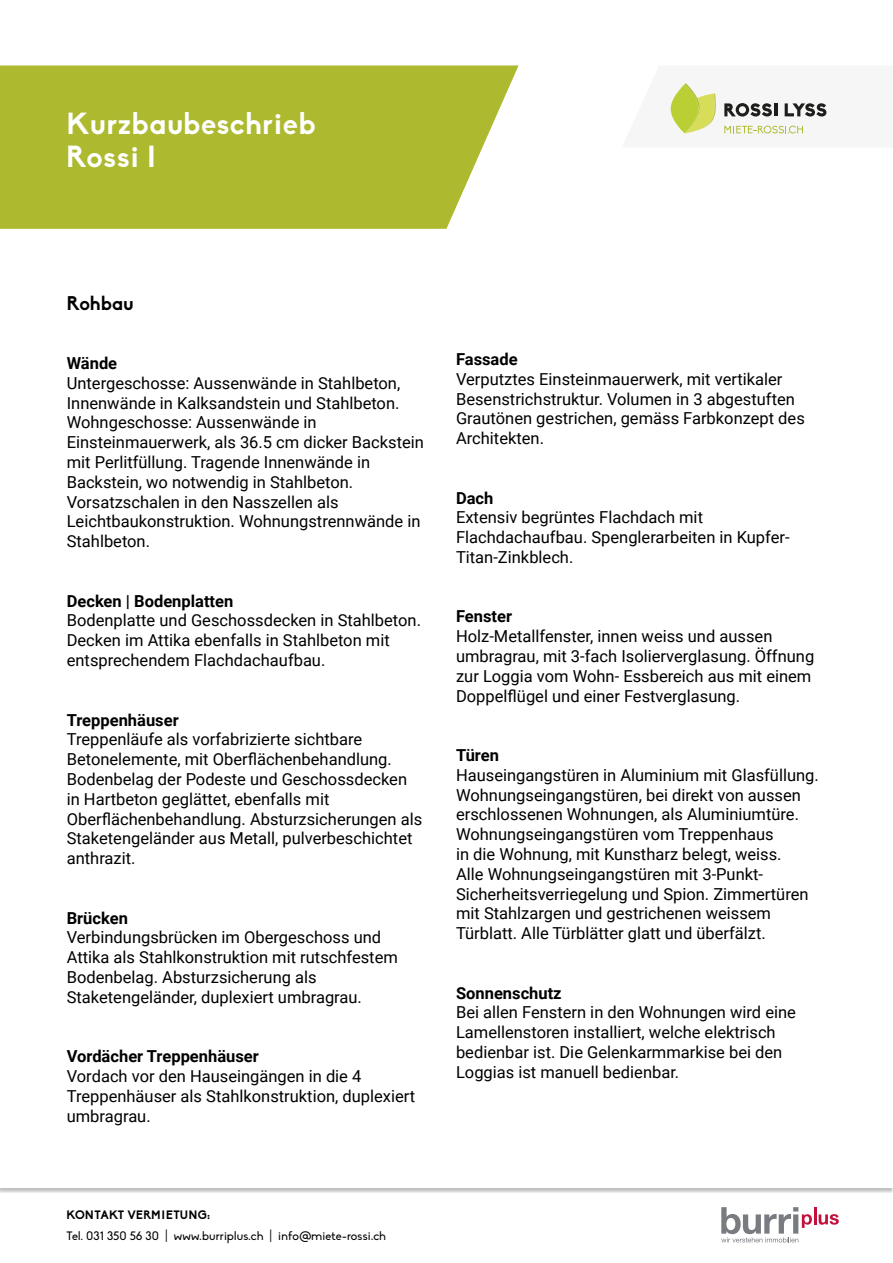
<style>
.page{position:relative;width:893px;height:1263px;background:#fff}
.page>*{position:absolute;margin:0;border:0;box-sizing:border-box;transform-origin:0 0}
.t1{font:700 30px/33px "Biko";letter-spacing:.015em;color:#fff}
.t2{font:700 19.5px "Biko";color:#000}
.t3{font:16.5px/19.8px "Roboto";color:#000}
.t4{font:700 16.5px "Roboto";color:#000}
.t5{font:12px "Biko";letter-spacing:.015em;color:#000}
.t6{font:700 12px "Biko";letter-spacing:.015em;color:#000}
</style>
<div class="page">
<svg style="left:670px;top:83px;width:157px;height:51px"></svg>
<svg style="left:0;top:65px;width:519px;height:164px;background:#b2be3e"></svg>
<svg style="left:721px;top:1207px;width:118px;height:35px"></svg>
<h1 class="t1" style="left:66px;top:107px;width:251px">Kurzbaubeschrieb<br>Rossi I</h1>
<p class="t2" style="left:67px;top:291px;width:69px">Rohbau</p>
<p class="t4" style="left:67px;top:352px;width:52px">Wände</p>
<p class="t3" style="left:67px;top:372px;width:359px">Untergeschosse: Aussenwände in Stahlbeton, Innenwände in Kalksandstein und Stahlbeton.<br>Wohngeschosse: Aussenwände in Einsteinmauerwerk, als 36.5 cm dicker Backstein mit Perlitfüllung. Tragende Innenwände in Backstein, wo notwendig in Stahlbeton.<br>Vorsatzschalen in den Nasszellen als Leichtbaukonstruktion. Wohnungstrennwände in Stahlbeton.</p>
<p class="t4" style="left:67px;top:589px;width:168px">Decken | Bodenplatten</p>
<p class="t3" style="left:67px;top:610px;width:356px">Bodenplatte und Geschossdecken in Stahlbeton.<br>Decken im Attika ebenfalls in Stahlbeton mit entsprechendem Flachdachaufbau.</p>
<p class="t4" style="left:67px;top:708px;width:113px">Treppenhäuser</p>
<p class="t3" style="left:67px;top:729px;width:357px">Treppenläufe als vorfabrizierte sichtbare Betonelemente, mit Oberflächenbehandlung.<br>Bodenbelag der Podeste und Geschossdecken in Hartbeton geglättet, ebenfalls mit Oberflächenbehandlung. Absturzsicherungen als Staketengeländer aus Metall, pulverbeschichtet anthrazit.</p>
<p class="t4" style="left:67px;top:906px;width:63px">Brücken</p>
<p class="t3" style="left:67px;top:927px;width:333px">Verbindungsbrücken im Obergeschoss und Attika als Stahlkonstruktion mit rutschfestem Bodenbelag. Absturzsicherung als Staketengeländer, duplexiert umbragrau.</p>
<p class="t4" style="left:67px;top:1045px;width:194px">Vordächer Treppenhäuser</p>
<p class="t3" style="left:67px;top:1065px;width:350px">Vordach vor den Hauseingängen in die 4<br>Treppenhäuser als Stahlkonstruktion, duplexiert umbragrau.</p>
<p class="t4" style="left:456px;top:348px;width:63px">Fassade</p>
<p class="t3" style="left:456px;top:368px;width:350px">Verputztes Einsteinmauerwerk, mit vertikaler Besenstrichstruktur. Volumen in 3 abgestuften Grautönen gestrichen, gemäss Farbkonzept des Architekten.</p>
<p class="t4" style="left:456px;top:486px;width:39px">Dach</p>
<p class="t3" style="left:456px;top:507px;width:335px">Extensiv begrüntes Flachdach mit<br>Flachdachaufbau. Spenglerarbeiten in Kupfer-<br>Titan-Zinkblech.</p>
<p class="t4" style="left:456px;top:605px;width:58px">Fenster</p>
<p class="t3" style="left:456px;top:626px;width:360px">Holz-Metallfenster, innen weiss und aussen umbragrau, mit 3-fach Isolierverglasung. Öffnung zur Loggia vom Wohn- Essbereich aus mit einem Doppelflügel und einer Festverglasung.</p>
<p class="t4" style="left:456px;top:744px;width:44px">Türen</p>
<p class="t3" style="left:456px;top:764px;width:364px">Hauseingangstüren in Aluminium mit Glasfüllung.<br>Wohnungseingangstüren, bei direkt von aussen erschlossenen Wohnungen, als Aluminiumtüre.<br>Wohnungseingangstüren vom Treppenhaus<br>in die Wohnung, mit Kunstharz belegt, weiss.<br>Alle Wohnungseingangstüren mit 3-Punkt-Sicherheitsverriegelung und Spion. Zimmertüren mit Stahlzargen und gestrichenen weissem Türblatt. Alle Türblätter glatt und überfälzt.</p>
<p class="t4" style="left:456px;top:981px;width:107px">Sonnenschutz</p>
<p class="t3" style="left:456px;top:1002px;width:341px">Bei allen Fenstern in den Wohnungen wird eine Lamellenstoren installiert, welche elektrisch bedienbar ist. Die Gelenkarmmarkise bei den Loggias ist manuell bedienbar.</p>
<p class="t6" style="left:66px;top:1208px;width:145px">KONTAKT VERMIETUNG:</p>
<p class="t5" style="left:66px;top:1229px;width:321px">Tel. 031 350 56 30 | www.burriplus.ch | info@miete-rossi.ch</p>
</div>
